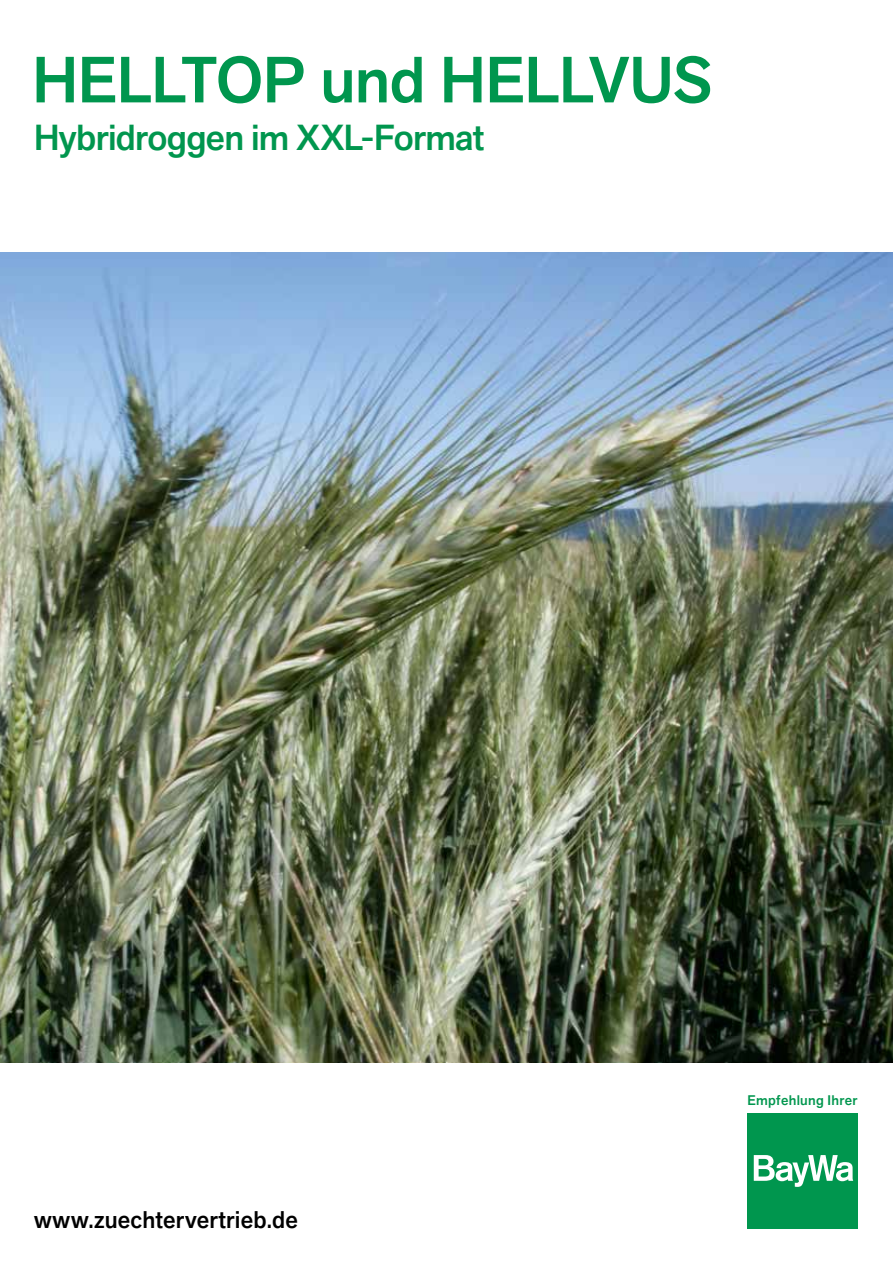
<style>
.page{position:relative;width:893px;height:1263px;background:#fff}
.page>*{position:absolute;margin:0;border:0;box-sizing:border-box;transform-origin:0 0}
.t1{font:500 64.5px "Akzid Grtsk Next";letter-spacing:-.01em;color:#00964e}
.t2{font:500 36px "Akzid Grtsk Next";letter-spacing:-.02em;color:#00964e}
.t3{font:500 24px "Akzid Grtsk Next";letter-spacing:.01em;color:#000}
.t4{font:500 13.8px "Akzid Grtsk Next";letter-spacing:.025em;color:#00964e}
</style>
<div class="page">
<div style="left:748px;top:1113px;width:110px;height:116px;background:#00964e"></div>
<svg style="left:754px;top:1155px;width:99px;height:32px"></svg>
<img style="left:0;top:252px;width:893px;height:810px">
<h1 class="t1" style="left:32px;top:38px;width:682px">HELLTOP und HELLVUS</h1>
<p class="t2" style="left:34px;top:114px;width:452px">Hybridroggen im XXL-Format</p>
<p class="t3" style="left:34px;top:1204px;width:265px">www.zuechtervertrieb.de</p>
<p class="t4" style="left:747px;top:1092px;width:112px">Empfehlung Ihrer</p>
</div>
